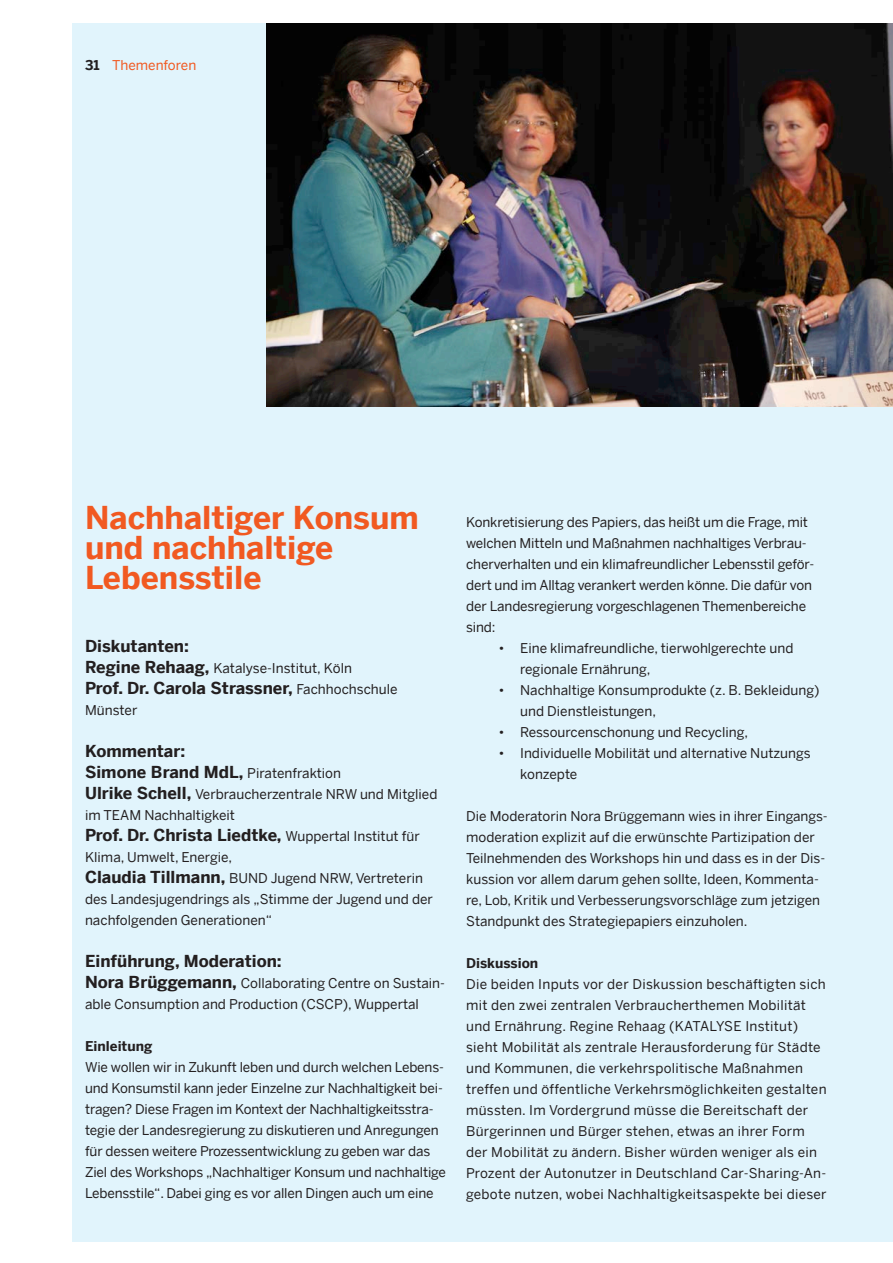
<style>
.page{position:relative;width:893px;height:1263px;background:#fff}
.page>*{position:absolute;margin:0;border:0;box-sizing:border-box;transform-origin:0 0}
.t1{font:700 31.5px/30px "Benton Sans";color:#f15921}
.t2{font:700 16.5px/21px "Benton Sans";color:#231f20}
.t3{font:13.5px/21px "Benton Sans";color:#231f20}
.t4{font:13.5px/21px "Benton Sans";letter-spacing:.02em;color:#231f20}
.t5{font:700 13.5px "Benton Sans";color:#231f20}
.t6{font:13.5px "Benton Sans";color:#f15921}
.s1{font-weight:700;color:#231f20}
.s2{font-weight:700;font-size:16.5px}
.s3{font-weight:400;font-size:13.5px}
</style>
<div class="page">
<div style="left:72px;top:23px;width:821px;height:1219px;background:#e1f4fc"></div>
<img style="left:267px;top:23px;width:626px;height:383px">
<p class="t6" style="left:85px;top:57px;width:113px"><span class="s1">31</span> Themenforen</p>
<h1 class="t1" style="left:85px;top:502px;width:335px">Nachhaltiger Konsum und nachhaltige<br>Lebensstile</h1>
<p class="t2" style="left:85px;top:635px;width:105px">Diskutanten:</p>
<p class="t3" style="left:85px;top:657px;width:268px"><span class="s2">Regine Rehaag,</span> Katalyse-Institut, Köln</p>
<p class="t2" style="left:85px;top:677px;width:314px">Prof. Dr. Carola Strassner, <span class="s3">Fachhochschule</span></p>
<p class="t3" style="left:85px;top:699px;width:54px">Münster</p>
<p class="t2" style="left:85px;top:740px;width:258px">Kommentar:<br>Simone Brand MdL, <span class="s3">Piratenfraktion</span></p>
<p class="t3" style="left:85px;top:783px;width:354px"><span class="s2">Ulrike Schell,</span> Verbraucherzentrale NRW und Mitglied im TEAM Nachhaltigkeit</p>
<p class="t2" style="left:85px;top:824px;width:336px">Prof. Dr. Christa Liedtke, <span class="s3">Wuppertal Institut für</span></p>
<p class="t3" style="left:85px;top:846px;width:349px">Klima, Umwelt, Energie,<br><span class="s2">Claudia Tillmann,</span> BUND Jugend NRW, Vertreterin des Landesjugendrings als „Stimme der Jugend und der nachfolgenden Generationen“</p>
<p class="t2" style="left:85px;top:950px;width:198px">Einführung, Moderation:</p>
<p class="t3" style="left:85px;top:972px;width:361px"><span class="s2">Nora Brüggemann,</span> Collaborating Centre on Sustain&shy;able Consumption and Production (CSCP), Wuppertal</p>
<p class="t5" style="left:85px;top:1038px;width:69px">Einleitung</p>
<p class="t3" style="left:85px;top:1056px;width:363px">Wie wollen wir in Zukunft leben und durch welchen Lebens&shy;und Konsumstil kann jeder Einzelne zur Nachhaltigkeit bei&shy;tragen? Diese Fragen im Kontext der Nachhaltigkeitsstra&shy;tegie der Landesregierung zu diskutieren und Anregungen für dessen weitere Prozessentwicklung zu geben war das Ziel des Workshops „Nachhaltiger Konsum und nachhaltige Lebensstile“. Dabei ging es vor allen Dingen auch um eine</p>
<p class="t3" style="left:466px;top:511px;width:350px">Konkretisierung des Papiers, das heißt um die Frage, mit welchen Mitteln und Maßnahmen nachhaltiges Verbrau&shy;cherverhalten und ein klimafreundlicher Lebensstil geför&shy;dert und im Alltag verankert werden könne. Die dafür von der Landesregierung vorgeschlagenen Themenbereiche sind:</p>
<p class="t3" style="left:520px;top:637px;width:275px;text-indent:-22px">• Eine klimafreundliche, tierwohlgerechte und regionale Ernährung,</p>
<p class="t3" style="left:520px;top:679px;width:301px;text-indent:-22px">• Nachhaltige Konsumprodukte (z. B. Bekleidung) und Dienstleistungen,</p>
<p class="t3" style="left:499px;top:721px;width:251px">• Ressourcenschonung und Recycling,</p>
<p class="t3" style="left:520px;top:742px;width:292px;text-indent:-22px">• Individuelle Mobilität und alternative Nutzungs konzepte</p>
<p class="t3" style="left:466px;top:805px;width:363px">Die Moderatorin Nora Brüggemann wies in ihrer Eingangs&shy;moderation explizit auf die erwünschte Partizipation der Teilnehmenden des Workshops hin und dass es in der Dis&shy;kussion vor allem darum gehen sollte, Ideen, Kommenta&shy;re, Lob, Kritik und Verbesserungsvorschläge zum jetzigen Standpunkt des Strategiepapiers einzuholen.</p>
<p class="t5" style="left:466px;top:955px;width:74px">Diskussion</p>
<p class="t4" style="left:466px;top:973px;width:362px">Die beiden Inputs vor der Diskussion beschäftigten sich mit den zwei zentralen Verbraucherthemen Mobilität und Ernährung. Regine Rehaag (KATALYSE Institut) sieht Mobilität als zentrale Herausforderung für Städte und Kommunen, die verkehrspolitische Maßnahmen treffen und öffentliche Verkehrsmöglichkeiten gestalten müssten. Im Vordergrund müsse die Bereitschaft der Bürgerinnen und Bürger stehen, etwas an ihrer Form der Mobilität zu ändern. Bisher würden weniger als ein Prozent der Autonutzer in Deutschland Car-Sharing-An&shy;gebote nutzen, wobei Nachhaltigkeitsaspekte bei dieser</p>
</div>
